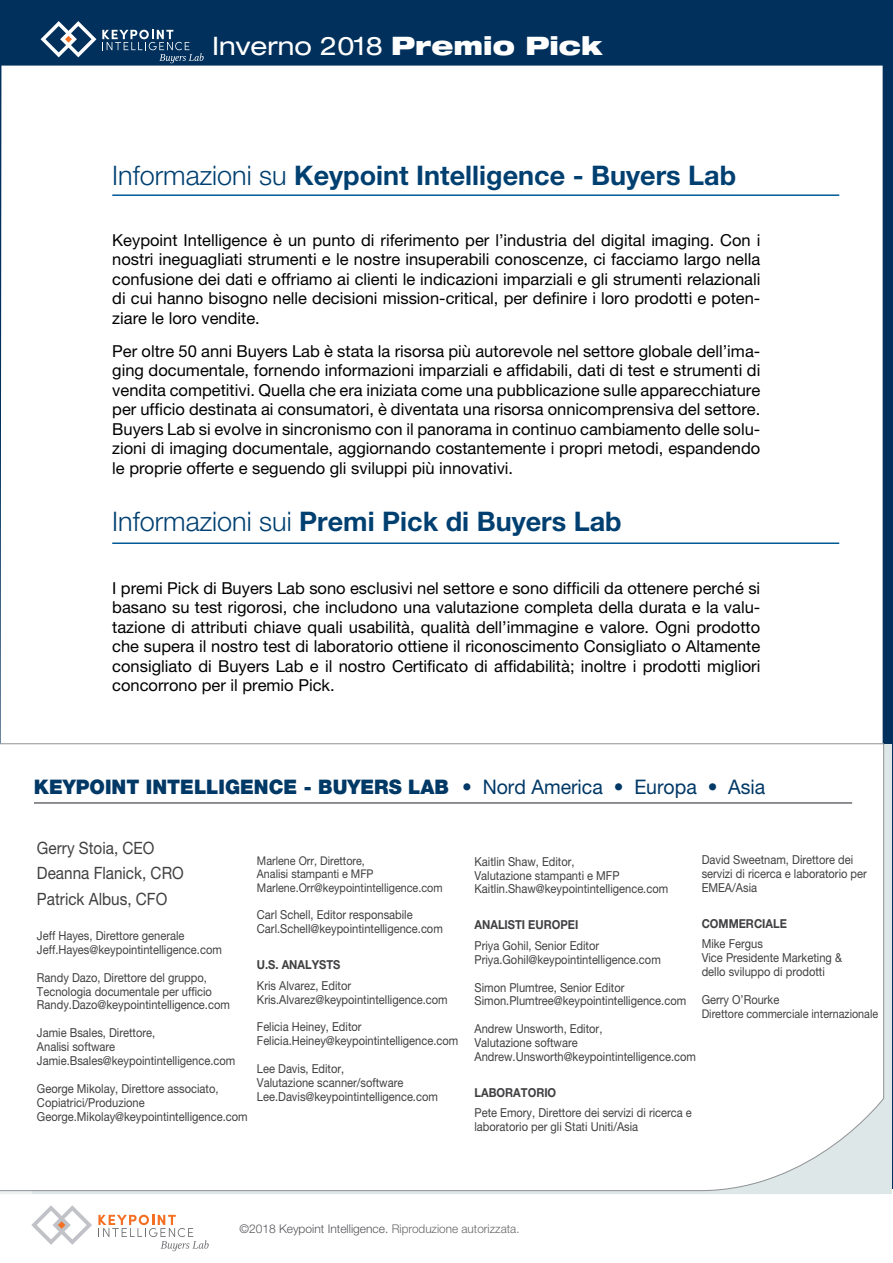
<style>
.page{position:relative;width:893px;height:1263px;background:#fff}
.page>*{position:absolute;margin:0;border:0;box-sizing:border-box;transform-origin:0 0}
.t1{font:700 27px "Helvetica Neue LT Pro";color:#004071}
.t2{font:expanded 25.5px "Helvetica Neue LT Pro";color:#fff}
.t3{font:900 20.1px "Helvetica Neue LT Pro";color:#003866}
.t4{font:16.95px/25.8px "Helvetica Neue LT Pro";color:#414042;scale:.9 1}
.t5{font:16.5px/19.5px "Helvetica Neue LT Pro";color:#000;text-align:justify}
.t6{font:12.3px/14px "Helvetica Neue LT Pro";color:#414042;scale:.9 1}
.t7{font:700 12.3px "Helvetica Neue LT Pro";color:#414042;scale:.9 1}
.t8{font:12px/13.5px "Helvetica Neue LT Pro";color:#414042;scale:.9 1}
.t9{font:300 12px "Helvetica Neue LT Pro";color:#55565a}
.s1{font-weight:900}
.s2{font-weight:300}
.s3{font-weight:400}
.s4{color:#68676a}
</style>
<div class="page">
<div style="left:0;top:0;width:893px;height:1188px;background:#00305b"></div>
<div style="left:0;top:66px;width:883px;height:677px;background:#fff"></div>
<svg style="left:31px;top:1205px;width:61px;height:40px"></svg>
<svg style="left:98px;top:1215px;width:111px;height:36px"></svg>
<div style="left:0;top:743px;width:884px;height:448px;background:#fff"></div>
<hr style="left:34px;top:802px;width:818px;height:2px;background:#808285">
<hr style="left:112px;top:194px;width:727px;height:2px;background:#005a96">
<hr style="left:112px;top:542px;width:727px;height:2px;background:#005a96">
<svg style="left:41px;top:21px;width:55px;height:36px"></svg>
<svg style="left:102px;top:30px;width:102px;height:33px"></svg>
<h2 class="t2" style="left:212px;top:31px;width:392px">Inverno 2018 <span class="s1">Premio Pick</span></h2>
<h1 class="t1" style="left:112px;top:159px;width:625px"><span class="s2">Informazioni su</span> Keypoint Intelligence - Buyers Lab</h1>
<p class="t5" style="left:112px;top:230px;width:650px">Keypoint Intelligence è un punto di riferimento per l’industria del digital imaging. Con i nostri ineguagliati strumenti e le nostre insuperabili conoscenze, ci facciamo largo nella confusione dei dati e offriamo ai clienti le indicazioni imparziali e gli strumenti relazionali di cui hanno bisogno nelle decisioni mission-critical, per definire i loro prodotti e poten&shy;ziare le loro vendite.</p>
<p class="t5" style="left:112px;top:341px;width:650px">Per oltre 50 anni Buyers Lab è stata la risorsa più autorevole nel settore globale dell’ima&shy;ging documentale, fornendo informazioni imparziali e affidabili, dati di test e strumenti di vendita competitivi. Quella che era iniziata come una pubblicazione sulle apparecchiature per ufficio destinata ai consumatori, è diventata una risorsa onnicomprensiva del settore.<br>Buyers Lab si evolve in sincronismo con il panorama in continuo cambiamento delle solu&shy;zioni di imaging documentale, aggiornando costantemente i propri metodi, espandendo le proprie offerte e seguendo gli sviluppi più innovativi.</p>
<h1 class="t1" style="left:112px;top:504px;width:511px"><span class="s2">Informazioni sui</span> Premi Pick di Buyers Lab</h1>
<p class="t5" style="left:112px;top:578px;width:650px">I premi Pick di Buyers Lab sono esclusivi nel settore e sono difficili da ottenere perché si basano su test rigorosi, che includono una valutazione completa della durata e la valu&shy;tazione di attributi chiave quali usabilità, qualità dell’immagine e valore. Ogni prodotto che supera il nostro test di laboratorio ottiene il riconoscimento Consigliato o Altamente consigliato di Buyers Lab e il nostro Certificato di affidabilità; inoltre i prodotti migliori concorrono per il premio Pick.</p>
<p class="t3" style="left:34px;top:774px;width:733px">KEYPOINT INTELLIGENCE - BUYERS LAB <span class="s3">• Nord America • Europa • Asia</span></p>
<p class="t4" style="left:37px;top:834px;width:165px">Gerry Stoia, CEO<br>Deanna Flanick, CRO<br>Patrick Albus, CFO</p>
<p class="t6" style="left:37px;top:928px;width:207px">Jeff Hayes, Direttore generale<br>Jeff.Hayes@keypointintelligence.com</p>
<p class="t6" style="left:37px;top:970px;width:216px">Randy Dazo, Direttore del gruppo,<br>Tecnologia documentale per ufficio<br>Randy.Dazo@keypointintelligence.com</p>
<p class="t6" style="left:37px;top:1026px;width:222px">Jamie Bsales, Direttore,<br>Analisi software<br>Jamie.Bsales@keypointintelligence.com</p>
<p class="t6" style="left:37px;top:1081px;width:236px">George Mikolay, Direttore associato,<br>Copiatrici/Produzione<br>George.Mikolay@keypointintelligence.com</p>
<p class="t8" style="left:257px;top:853px;width:208px">Marlene Orr, Direttore,<br>Analisi stampanti e MFP<br>Marlene.Orr@keypointintelligence.com</p>
<p class="t6" style="left:257px;top:908px;width:208px">Carl Schell, Editor responsabile<br>Carl.Schell@keypointintelligence.com</p>
<p class="t7" style="left:257px;top:957px;width:94px">U.S. ANALYSTS</p>
<p class="t6" style="left:257px;top:978px;width:214px">Kris Alvarez, Editor<br>Kris.Alvarez@keypointintelligence.com</p>
<p class="t6" style="left:257px;top:1020px;width:225px">Felicia Heiney, Editor<br>Felicia.Heiney@keypointintelligence.com</p>
<p class="t6" style="left:257px;top:1061px;width:203px">Lee Davis, Editor,<br>Valutazione scanner/software<br>Lee.Davis@keypointintelligence.com</p>
<p class="t6" style="left:702px;top:853px;width:185px">David Sweetnam, Direttore dei servizi di ricerca e laboratorio per<br>EMEA/Asia</p>
<p class="t7" style="left:702px;top:916px;width:96px">COMMERCIALE</p>
<p class="t6" style="left:702px;top:937px;width:157px">Mike Fergus<br>Vice Presidente Marketing &amp; dello sviluppo di prodotti</p>
<p class="t6" style="left:702px;top:992px;width:88px">Gerry O’Rourke</p>
<p class="t8" style="left:702px;top:1006px;width:198px">Direttore commerciale internazionale</p>
<p class="t6" style="left:474px;top:854px;width:217px">Kaitlin Shaw, Editor,<br>Valutazione stampanti e MFP<br>Kaitlin.Shaw@keypointintelligence.com</p>
<p class="t7" style="left:474px;top:917px;width:117px">ANALISTI EUROPEI</p>
<p class="t6" style="left:474px;top:938px;width:209px">Priya Gohil, Senior Editor<br>Priya.Gohil@keypointintelligence.com</p>
<p class="t6" style="left:474px;top:980px;width:237px">Simon Plumtree, Senior Editor<br>Simon.Plumtree@keypointintelligence.com</p>
<p class="t6" style="left:474px;top:1022px;width:248px">Andrew Unsworth, Editor,<br>Valutazione software<br>Andrew.Unsworth@keypointintelligence.com</p>
<p class="t7" style="left:474px;top:1084px;width:92px">LABORATORIO</p>
<p class="t6" style="left:474px;top:1106px;width:243px">Pete Emory, Direttore dei servizi di ricerca e laboratorio per gli Stati Uniti/Asia</p>
<p class="t9" style="left:239px;top:1221px;width:282px">©2018 Keypoint Intelligence. <span class="s4">Riproduzione autorizzata.</span></p>
</div>
